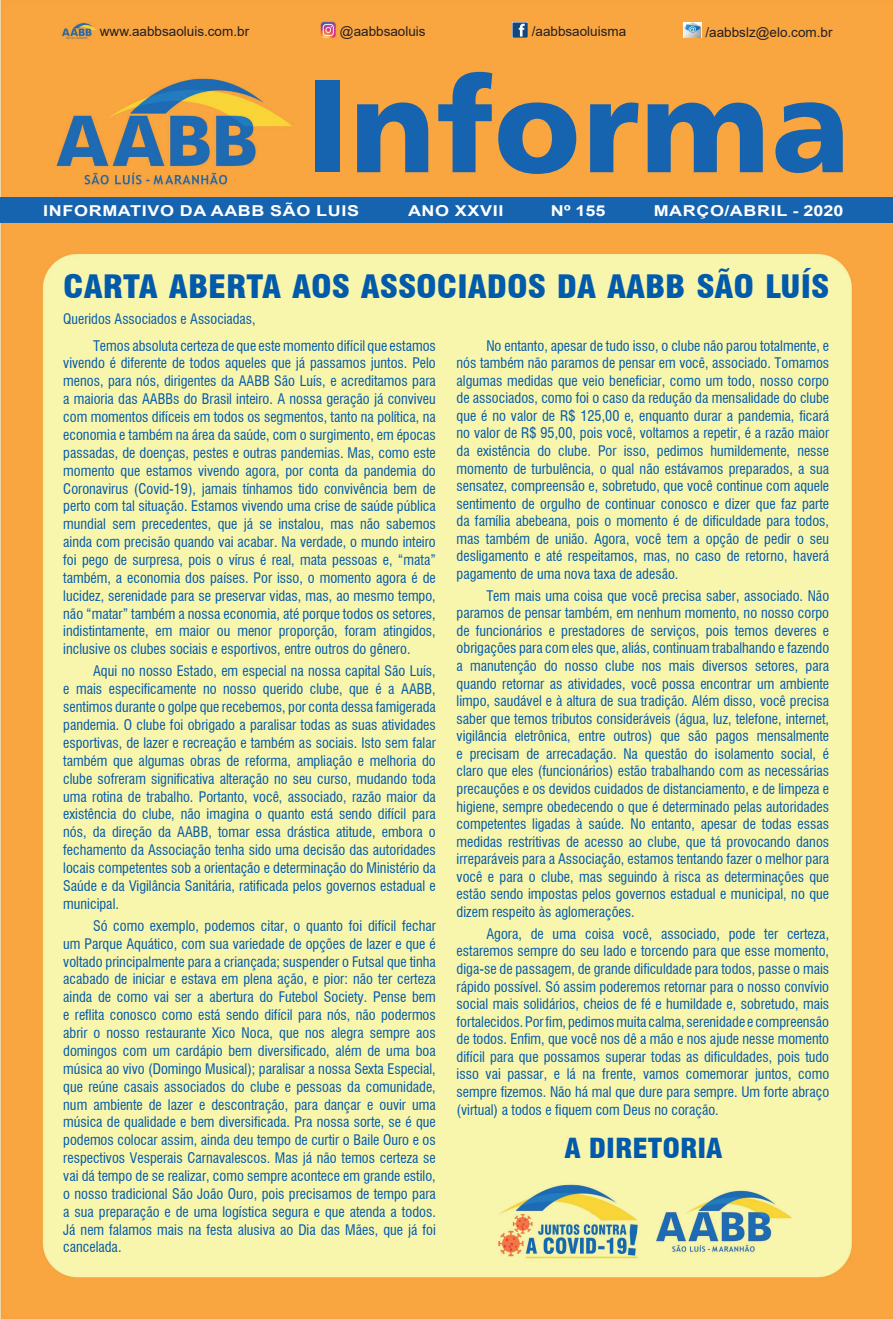
<style>
.page{position:relative;width:893px;height:1319px;background:#fff}
.page>*{position:absolute;margin:0;border:0;box-sizing:border-box;transform-origin:0 0}
.t1{font:132px "Humanist 777 BT Black B";color:#1663af}
.t2{font:900 condensed 31.5px "Swiss 721 BT";color:#015aaa;scale:1.1 1}
.t3{font:900 condensed 27px "Swiss 721 BT";color:#015aaa;scale:1.1 1}
.t4{font:700 15px "Arial";letter-spacing:.035em;color:#fff;scale:1.2 1}
.t5{font:condensed 14.25px/17.9px "Swiss 721 BT";color:#015aaa;text-align:justify}
.t6{font:condensed 14.1px "Swiss 721 BT";color:#015aaa}
.t7{font:13.5px "Arial";color:#231f20}
</style>
<div class="page">
<img style="left:0;top:0;width:893px;height:1318px">
<div style="left:0;top:198px;width:893px;height:25px;background:#1663af"></div>
<img style="left:684px;top:23px;width:17px;height:14px">
<img style="left:512px;top:23px;width:15px;height:14px">
<img style="left:321px;top:22px;width:16px;height:16px">
<p class="t7" style="left:100px;top:22px;width:151px">www.aabbsaoluis.com.br</p>
<p class="t7" style="left:340px;top:22px;width:87px">@aabbsaoluis</p>
<p class="t7" style="left:532px;top:22px;width:96px">/aabbsaoluisma</p>
<p class="t7" style="left:705px;top:23px;width:128px">/aabbslz@elo.com.br</p>
<h1 class="t1" style="left:306px;top:41px;width:546px">Informa</h1>
<p class="t4" style="left:43px;top:200px;width:265px">INFORMATIVO DA AABB SÃO LUIS</p>
<p class="t4" style="left:408px;top:200px;width:81px">ANO XXVII</p>
<p class="t4" style="left:551px;top:200px;width:47px">Nº 155</p>
<p class="t4" style="left:654px;top:200px;width:160px">MARÇO/ABRIL - 2020</p>
<h2 class="t2" style="left:63px;top:268px;width:698px">CARTA ABERTA AOS ASSOCIADOS DA AABB SÃO LUÍS</h2>
<p class="t6" style="left:63px;top:310px;width:194px">Queridos Associados e Associadas,</p>
<p class="t5" style="left:63px;top:336px;width:374px;text-indent:30px">Temos absoluta certeza de que este momento difícil que estamos vivendo é diferente de todos aqueles que já passamos juntos. Pelo menos, para nós, dirigentes da AABB São Luís, e acreditamos para a maioria das AABBs do Brasil inteiro. A nossa geração já conviveu com momentos difíceis em todos os segmentos, tanto na política, na economia e também na área da saúde, com o surgimento, em épocas passadas, de doenças, pestes e outras pandemias. Mas, como este momento que estamos vivendo agora, por conta da pandemia do Coronavirus (Covid-19), jamais tínhamos tido convivência bem de perto com tal situação. Estamos vivendo uma crise de saúde pública mundial sem precedentes, que já se instalou, mas não sabemos ainda com precisão quando vai acabar. Na verdade, o mundo inteiro foi pego de surpresa, pois o vírus é real, mata pessoas e, “mata” também, a economia dos países. Por isso, o momento agora é de lucidez, serenidade para se preservar vidas, mas, ao mesmo tempo, não “matar” também a nossa economia, até porque todos os setores, indistintamente, em maior ou menor proporção, foram atingidos, inclusive os clubes sociais e esportivos, entre outros do gênero.</p>
<p class="t5" style="left:63px;top:662px;width:374px;text-indent:30px">Aqui no nosso Estado, em especial na nossa capital São Luís, e mais especificamente no nosso querido clube, que é a AABB, sentimos durante o golpe que recebemos, por conta dessa famigerada pandemia. O clube foi obrigado a paralisar todas as suas atividades esportivas, de lazer e recreação e também as sociais. Isto sem falar também que algumas obras de reforma, ampliação e melhoria do clube sofreram significativa alteração no seu curso, mudando toda uma rotina de trabalho. Portanto, você, associado, razão maior da existência do clube, não imagina o quanto está sendo difícil para nós, da direção da AABB, tomar essa drástica atitude, embora o fechamento da Associação tenha sido uma decisão das autoridades locais competentes sob a orientação e determinação do Ministério da Saúde e da Vigilância Sanitária, ratificada pelos governos estadual e municipal.</p>
<p class="t5" style="left:63px;top:916px;width:374px;text-indent:30px">Só como exemplo, podemos citar, o quanto foi difícil fechar um Parque Aquático, com sua variedade de opções de lazer e que é voltado principalmente para a criançada; suspender o Futsal que tinha acabado de iniciar e estava em plena ação, e pior: não ter certeza ainda de como vai ser a abertura do Futebol Society. Pense bem e reflita conosco como está sendo difícil para nós, não podermos abrir o nosso restaurante Xico Noca, que nos alegra sempre aos domingos com um cardápio bem diversificado, além de uma boa música ao vivo (Domingo Musical); paralisar a nossa Sexta Especial, que reúne casais associados do clube e pessoas da comunidade, num ambiente de lazer e descontração, para dançar e ouvir uma música de qualidade e bem diversificada. Pra nossa sorte, se é que podemos colocar assim, ainda deu tempo de curtir o Baile Ouro e os respectivos Vesperais Carnavalescos. Mas já não temos certeza se vai dá tempo de se realizar, como sempre acontece em grande estilo, o nosso tradicional São João Ouro, pois precisamos de tempo para a sua preparação e de uma logística segura e que atenda a todos.<br>Já nem falamos mais na festa alusiva ao Dia das Mães, que já foi cancelada.</p>
<p class="t5" style="left:457px;top:336px;width:374px;text-indent:30px">No entanto, apesar de tudo isso, o clube não parou totalmente, e nós também não paramos de pensar em você, associado. Tomamos algumas medidas que veio beneficiar, como um todo, nosso corpo de associados, como foi o caso da redução da mensalidade do clube que é no valor de R$ 125,00 e, enquanto durar a pandemia, ficará no valor de R$ 95,00, pois você, voltamos a repetir, é a razão maior da existência do clube. Por isso, pedimos humildemente, nesse momento de turbulência, o qual não estávamos preparados, a sua sensatez, compreensão e, sobretudo, que você continue com aquele sentimento de orgulho de continuar conosco e dizer que faz parte da família abebeana, pois o momento é de dificuldade para todos, mas também de união. Agora, você tem a opção de pedir o seu desligamento e até respeitamos, mas, no caso de retorno, haverá pagamento de uma nova taxa de adesão.</p>
<p class="t5" style="left:457px;top:586px;width:374px;text-indent:30px">Tem mais uma coisa que você precisa saber, associado. Não paramos de pensar também, em nenhum momento, no nosso corpo de funcionários e prestadores de serviços, pois temos deveres e obrigações para com eles que, aliás, continuam trabalhando e fazendo a manutenção do nosso clube nos mais diversos setores, para quando retornar as atividades, você possa encontrar um ambiente limpo, saudável e à altura de sua tradição. Além disso, você precisa saber que temos tributos consideráveis (água, luz, telefone, internet, vigilância eletrônica, entre outros) que são pagos mensalmente e precisam de arrecadação. Na questão do isolamento social, é claro que eles (funcionários) estão trabalhando com as necessárias precauções e os devidos cuidados de distanciamento, e de limpeza e higiene, sempre obedecendo o que é determinado pelas autoridades competentes ligadas à saúde. No entanto, apesar de todas essas medidas restritivas de acesso ao clube, que tá provocando danos irreparáveis para a Associação, estamos tentando fazer o melhor para você e para o clube, mas seguindo à risca as determinações que estão sendo impostas pelos governos estadual e municipal, no que dizem respeito às aglomerações.</p>
<p class="t5" style="left:457px;top:924px;width:374px;text-indent:30px">Agora, de uma coisa você, associado, pode ter certeza, estaremos sempre do seu lado e torcendo para que esse momento, diga-se de passagem, de grande dificuldade para todos, passe o mais rápido possível. Só assim poderemos retornar para o nosso convívio social mais solidários, cheios de fé e humildade e, sobretudo, mais fortalecidos. Por fim, pedimos muita calma, serenidade e compreensão de todos. Enfim, que você nos dê a mão e nos ajude nesse momento difícil para que possamos superar todas as dificuldades, pois tudo isso vai passar, e lá na frente, vamos comemorar juntos, como sempre fizemos. Não há mal que dure para sempre. Um forte abraço (virtual) a todos e fiquem com Deus no coração.</p>
<h3 class="t3" style="left:565px;top:1131px;width:145px">A DIRETORIA</h3>
</div>
